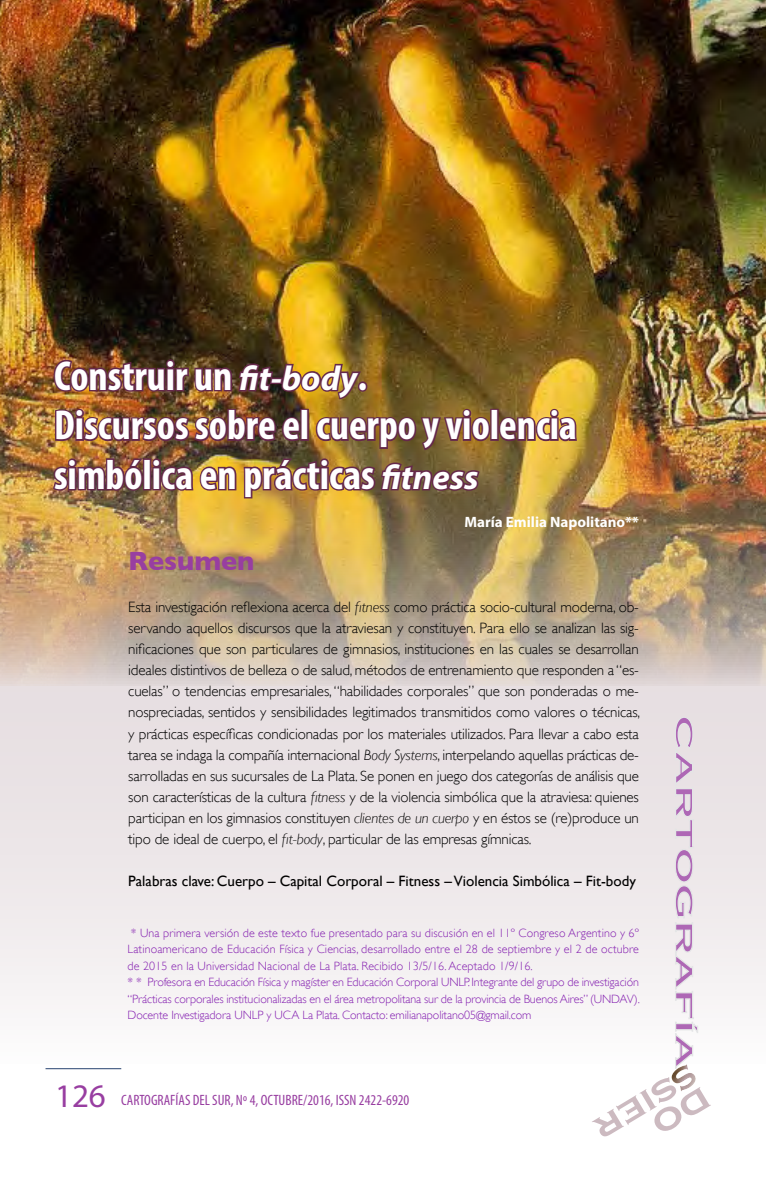
<style>
.page{position:relative;width:766px;height:1191px;background:#fff}
.page>*{position:absolute;margin:0;border:0;box-sizing:border-box;transform-origin:0 0}
.t1{font:700 condensed 42px/49.5px "Myriad Pro";color:#fff}
.t2{font:700 27px "Gill Sans";color:#983ea1}
.t3{font:300 15px/21px "Gill Sans";letter-spacing:-.01em;color:#000;text-align:justify}
.t4{font:15px "Gill Sans";color:#000}
.t5{font:condensed 15px "Myriad Pro";color:#983ea1}
.t6{font:700 15px "Myriad Pro";color:#fff}
.t7{font:300 12px/16.5px "Gill Sans";letter-spacing:-.01em;color:#841fb0}
.s1{font-style:italic;font-stretch:normal;font-size:34.5px}
.s2{font-style:italic}
.s3{font-stretch:normal;font-size:33px}
.s4{font-style:inherit}
</style>
<div class="page">
<svg style="left:0;top:686px;width:765px;height:314px;fill:#ece6e8"></svg>
<hr style="left:45px;top:1068px;width:76px;height:1px;background:#28436f">
<svg style="left:591px;top:716px;width:125px;height:420px"></svg>
<img style="left:0;top:0;width:765px;height:686px">
<div style="left:490px;top:409px;width:8px;height:32px;border:3px solid #65294a"></div>
<svg style="left:497px;top:407px;width:81px;height:36px;background:#966640"></svg>
<img style="left:51px;top:358px;width:440px;height:142px">
<h1 class="t1" style="left:54px;top:350px;width:524px">Construir un <span class="s1">fit-body</span>.<br>Discursos sobre el cuerpo y violencia simbólica en prácticas <span class="s1">fitness</span></h1>
<p class="t6" style="left:464px;top:512px;width:176px">María Emilia Napolitano**</p>
<h2 class="t2" style="left:128px;top:545px;width:128px">Resumen</h2>
<p class="t3" style="left:128px;top:597px;width:513px">Esta investigación reflexiona acerca del <span class="s2">fitness</span> como práctica socio-cultural moderna, ob&shy;servando aquellos discursos que la atraviesan y constituyen. Para ello se analizan las sig&shy;nificaciones que son particulares de gimnasios, instituciones en las cuales se desarrollan ideales distintivos de belleza o de salud, métodos de entrenamiento que responden a “es&shy;cuelas” o tendencias empresariales, “habilidades corporales” que son ponderadas o me&shy;nospreciadas, sentidos y sensibilidades legitimados transmitidos como valores o técnicas, y prácticas específicas condicionadas por los materiales utilizados. Para llevar a cabo esta tarea se indaga la compañía internacional <span class="s2">Body Systems</span>, interpelando aquellas prácticas de&shy;sarrolladas en sus sucursales de La Plata. Se ponen en juego dos categorías de análisis que son características de la cultura <span class="s2">fitness</span> y de la violencia simbólica que la atraviesa: quienes participan en los gimnasios constituyen <span class="s2">clientes de un cuerpo</span> y en éstos se (re)produce un tipo de ideal de cuerpo, el <span class="s2">fit-body</span>, particular de las empresas gímnicas.</p>
<p class="t4" style="left:128px;top:871px;width:509px">Palabras clave: Cuerpo – Capital Corporal – Fitness – Violencia Simbólica – Fit-body</p>
<p class="t7" style="left:127px;top:924px;width:513px">* Una primera versión de este texto fue presentado para su discusión en el 11º Congreso Argentino y 6º Latinoamericano de Educación Física y Ciencias, desarrollado entre el 28 de septiembre y el 2 de octubre de 2015 en la Universidad Nacional de La Plata. Recibido 13/5/16. Aceptado 1/9/16.<br>* * Profesora en Educación Física y magíster en Educación Corporal UNLP. Integrante del grupo de investigación “Prácticas corporales institucionalizadas en el área metropolitana sur de la provincia de Buenos Aires” (UNDAV).<br>Docente Investigadora UNLP y UCA La Plata. Contacto: emilianapolitano05@gmail.com</p>
<p class="t5" style="left:55px;top:1091px;width:356px"><span class="s3">126</span> CARTOGRAFÍAS DEL SUR, Nº 4, <span class="s4">OCTUBRE</span>/2016, ISSN 2422-6920</p>
</div>
